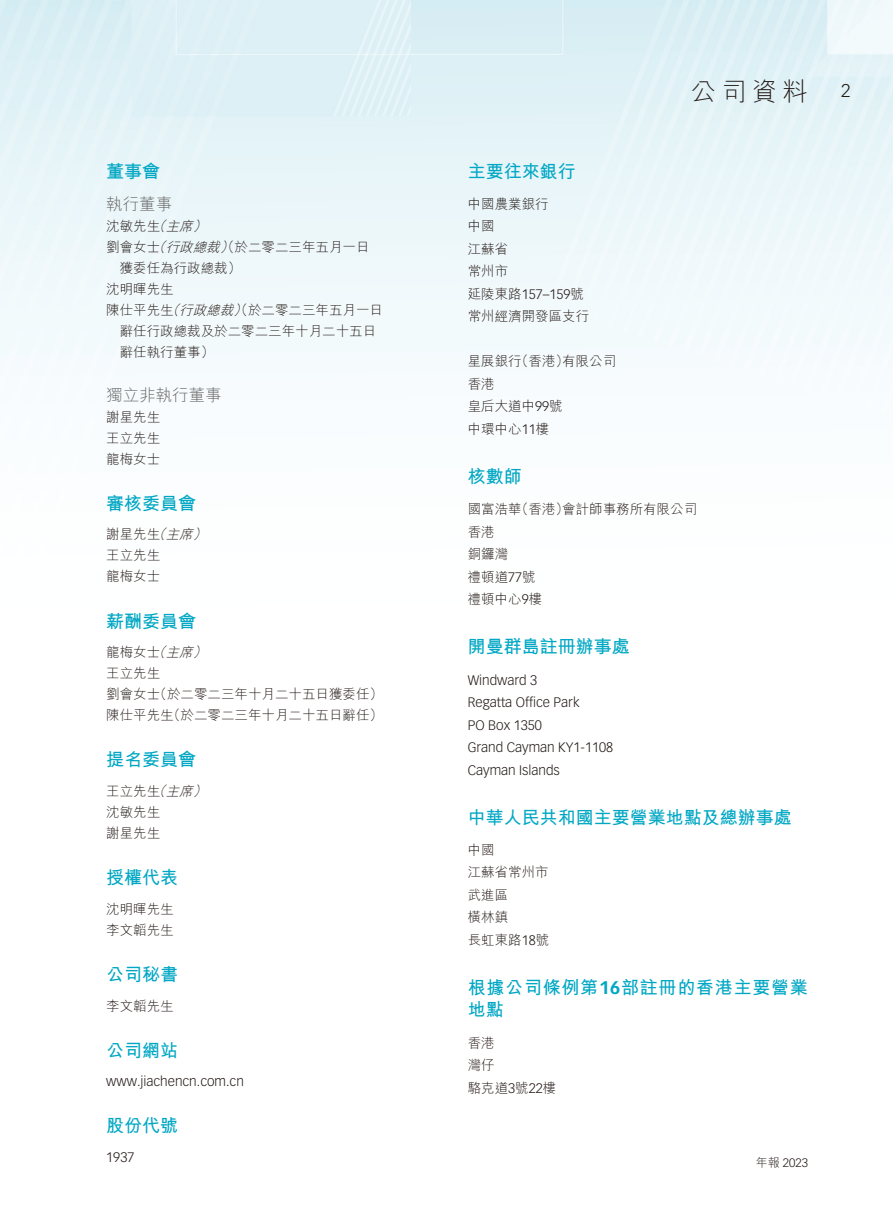
<style>
.page{position:relative;width:893px;height:1212px;background:#fff}
.page>*{position:absolute;margin:0;border:0;box-sizing:border-box;transform-origin:0 0}
.t1{font:300 25.5px "M Hei HK";color:#231916}
.t2{font:700 18px "M Hei HK";color:#00a7c4}
.t3{font:700 18px/22.5px "M Hei HK";letter-spacing:.04em;color:#00a7c4}
.t4{font:300 18px "Vectora LT Std";color:#231916}
.t5{font:300 16.5px "M Hei HK";color:#666565}
.t6{font:300 13.5px/22.5px "M Hei HK";color:#231916}
.t7{font:300 13.5px/22.5px "Vectora LT Std";color:#231916}
.t8{font:italic 300 13.5px "M Hei HK";color:#231916}
.t9{font:300 12px "Vectora LT Std";color:#231916}
.s1{font-style:italic}
.s2{font-style:normal}
.s3{font-family:"M Hei HK"}
.s4{font-family:"Vectora LT Std"}
</style>
<div class="page">
<h2 class="t2" style="left:106px;top:158px;width:55px">董事會</h2>
<p class="t5" style="left:106px;top:196px;width:67px">執行董事</p>
<p class="t8" style="left:152px;top:219px;width:19px">（</p>
<p class="t8" style="left:193px;top:219px;width:19px">(</p>
<p class="t6" style="left:106px;top:214px;width:91px">沈敏先生<span class="s1">主席</span></p>
<p class="t8" style="left:152px;top:240px;width:19px">（</p>
<p class="t6" style="left:106px;top:257px;width:136px;line-height:21px;text-indent:14px">獲委任為行政總裁(沈明暉先生</p>
<p class="t8" style="left:220px;top:240px;width:19px">）<span class="s2">（</span></p>
<p class="t6" style="left:106px;top:235px;width:118px">劉會女士<span class="s1">行政總裁</span></p>
<p class="t6" style="left:235px;top:235px;width:136px">於二零二三年五月一日</p>
<p class="t8" style="left:166px;top:303px;width:19px">（</p>
<p class="t6" style="left:120px;top:320px;width:258px;line-height:21px">辭任行政總裁及於二零二三年十月二十五日辭任執行董事(</p>
<p class="t5" style="left:106px;top:387px;width:117px">獨立非執行董事</p>
<p class="t6" style="left:106px;top:406px;width:55px;line-height:21px;text-align:justify">謝星先生王立先生龍梅女士</p>
<h2 class="t2" style="left:106px;top:490px;width:91px">審核委員會</h2>
<p class="t8" style="left:193px;top:528px;width:19px">(</p>
<p class="t8" style="left:233px;top:303px;width:19px">）<span class="s2">（</span></p>
<p class="t6" style="left:106px;top:298px;width:132px">陳仕平先生<span class="s1">行政總裁</span></p>
<p class="t6" style="left:248px;top:298px;width:136px">於二零二三年五月一日</p>
<p class="t8" style="left:152px;top:528px;width:19px">（</p>
<p class="t6" style="left:106px;top:523px;width:91px">謝星先生<span class="s1">主席</span></p>
<p class="t6" style="left:106px;top:545px;width:55px;line-height:21px">王立先生龍梅女士</p>
<h2 class="t2" style="left:106px;top:608px;width:91px">薪酬委員會</h2>
<p class="t8" style="left:193px;top:645px;width:19px">(</p>
<p class="t8" style="left:152px;top:645px;width:19px">（</p>
<p class="t6" style="left:154px;top:662px;width:231px;line-height:21px;text-indent:-47px">王立先生<br>（於二零二三年十月二十五日獲委任(</p>
<p class="t6" style="left:106px;top:641px;width:91px">龍梅女士<span class="s1">主席</span></p>
<p class="t6" style="left:106px;top:683px;width:55px">劉會女士</p>
<p class="t6" style="left:167px;top:704px;width:217px">（於二零二三年十月二十五日辭任(</p>
<p class="t6" style="left:106px;top:704px;width:69px">陳仕平先生</p>
<h2 class="t2" style="left:106px;top:746px;width:91px">提名委員會</h2>
<p class="t8" style="left:193px;top:784px;width:19px">(</p>
<p class="t8" style="left:152px;top:784px;width:19px">（</p>
<p class="t6" style="left:106px;top:780px;width:91px">王立先生<span class="s1">主席</span></p>
<p class="t6" style="left:106px;top:801px;width:55px;line-height:21px">沈敏先生謝星先生</p>
<h2 class="t2" style="left:106px;top:864px;width:73px">授權代表</h2>
<p class="t6" style="left:106px;top:898px;width:69px;line-height:21px">沈明暉先生李文韜先生</p>
<h2 class="t2" style="left:106px;top:961px;width:73px">公司秘書</h2>
<p class="t6" style="left:106px;top:994px;width:69px">李文韜先生</p>
<h2 class="t2" style="left:106px;top:1037px;width:73px">公司網站</h2>
<p class="t7" style="left:106px;top:1070px;width:139px">www.jiachencn.com.cn</p>
<h2 class="t2" style="left:106px;top:1113px;width:73px">股份代號</h2>
<p class="t7" style="left:106px;top:1146px;width:30px">1937</p>
<h2 class="t2" style="left:468px;top:158px;width:109px">主要往來銀行</h2>
<p class="t6" style="left:468px;top:192px;width:82px">中國農業銀行中國<br>江蘇省<br>常州市</p>
<p class="t7" style="left:468px;top:283px;width:118px"><span class="s3">延陵東路</span>157–159<span class="s3">號</span></p>
<p class="t6" style="left:468px;top:305px;width:123px">常州經濟開發區支行</p>
<p class="t6" style="left:562px;top:350px;width:55px">有限公司</p>
<p class="t6" style="left:515px;top:350px;width:55px">（香港）</p>
<p class="t6" style="left:468px;top:350px;width:97px">星展銀行<br>香港<br>皇后大道中<span class="s4">99</span>號中環中心<span class="s4">11</span>樓</p>
<h2 class="t2" style="left:468px;top:463px;width:55px">核數師</h2>
<h1 class="t1" style="left:691px;top:79px;width:119px">公司資料</h1>
<p class="t6" style="left:562px;top:498px;width:136px">會計師事務所有限公司</p>
<p class="t6" style="left:515px;top:498px;width:55px">（香港）</p>
<p class="t6" style="left:468px;top:498px;width:76px">國富浩華<br>香港<br>銅鑼灣<br>禮頓道<span class="s4">77</span>號禮頓中心樓<span class="s4">9</span></p>
<h2 class="t2" style="left:468px;top:633px;width:163px">開曼群島註冊辦事處</h2>
<p class="t7" style="left:468px;top:669px;width:147px">Windward 3<br>Regatta Office Park<br>PO Box 1350<br>Grand Cayman KY1-1108<br>Cayman Islands</p>
<h2 class="t2" style="left:468px;top:804px;width:326px">中華人民共和國主要營業地點及總辦事處</h2>
<p class="t6" style="left:468px;top:838px;width:83px">中國<br>江蘇省常州市武進區<br>橫林鎮<br>長虹東路<span class="s4">18</span>號</p>
<h2 class="t3" style="left:468px;top:974px;width:342px">根據公司條例第<span class="s4">16</span>部註冊的香港主要營業地點</h2>
<p class="t6" style="left:468px;top:1031px;width:90px">香港<br>灣仔<br>駱克道號<span class="s4">3 22</span>樓</p>
<p class="t9" style="left:756px;top:1156px;width:54px"><span class="s3">年報</span> 2023</p>
<h2 class="t4" style="left:841px;top:80px;width:11px">2</h2>
</div>
